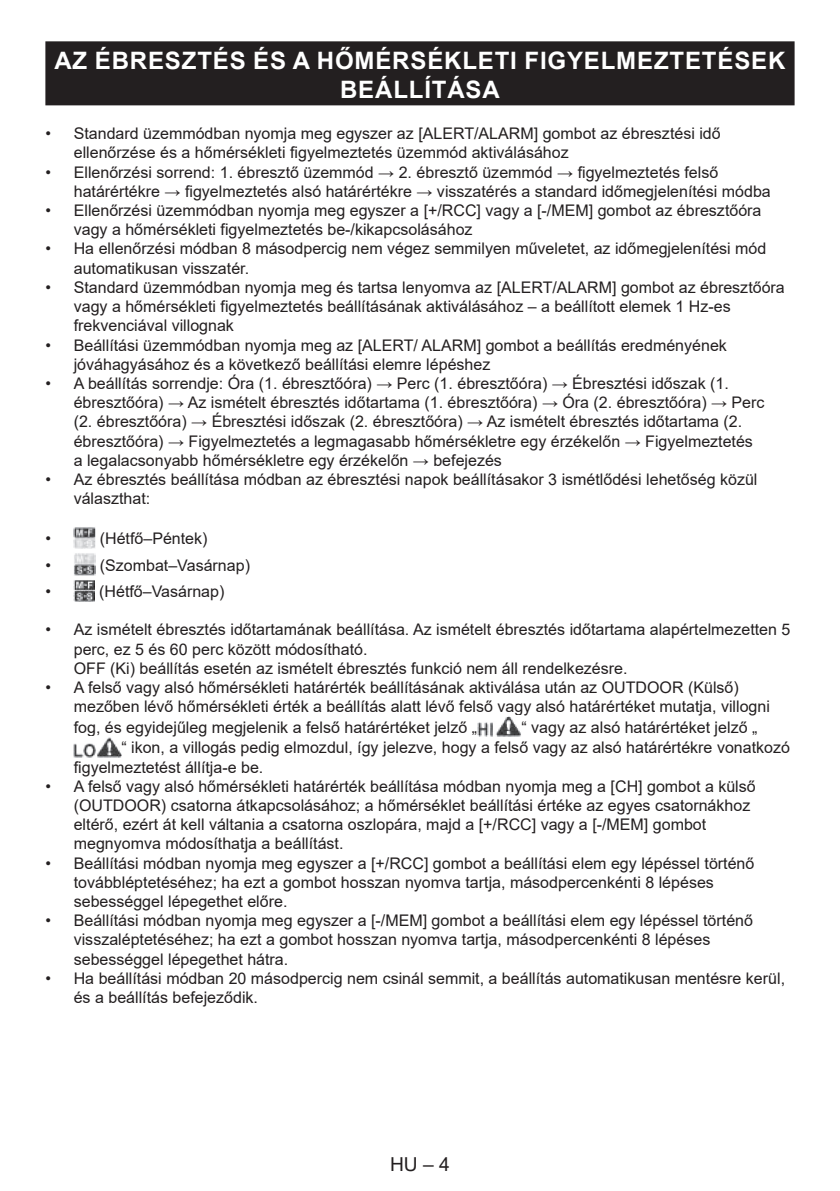
<style>
.page{position:relative;width:840px;height:1191px;background:#fff}
.page>*{position:absolute;margin:0;border:0;box-sizing:border-box;transform-origin:0 0}
.t1{font:700 24px/28.8px "Arial";letter-spacing:.035em;color:#fff;text-align:center}
.t2{font:19.2px "Arial";color:#231f20}
.t3{font:16px/19.2px "Arial";color:#231f20}
</style>
<div class="page">
<div style="left:45px;top:41px;width:749px;height:64px;background:#231f20"></div>
<img style="left:74px;top:527px;width:21px;height:21px">
<img style="left:74px;top:553px;width:21px;height:22px">
<img style="left:74px;top:580px;width:21px;height:21px">
<img style="left:477px;top:716px;width:44px;height:21px">
<img style="left:74px;top:737px;width:47px;height:20px">
<h1 class="t1" style="left:54px;top:46px;width:732px">AZ ÉBRESZTÉS ÉS A HŐMÉRSÉKLETI FIGYELMEZTETÉSEK<br>BEÁLLÍTÁSA</h1>
<p class="t3" style="left:74px;top:124px;width:648px;text-indent:-28px">• Standard üzemmódban nyomja meg egyszer az [ALERT/ALARM] gombot az ébresztési idő ellenőrzése és a hőmérsékleti figyelmeztetés üzemmód aktiválásához</p>
<p class="t3" style="left:74px;top:162px;width:698px;text-indent:-28px">• Ellenőrzési sorrend: 1. ébresztő üzemmód → 2. ébresztő üzemmód → figyelmeztetés felső határértékre → figyelmeztetés alsó határértékre → visszatérés a standard időmegjelenítési módba</p>
<p class="t3" style="left:74px;top:201px;width:688px;text-indent:-28px">• Ellenőrzési üzemmódban nyomja meg egyszer a [+/RCC] vagy a [-/MEM] gombot az ébresztőóra vagy a hőmérsékleti figyelmeztetés be-/kikapcsolásához</p>
<p class="t3" style="left:74px;top:239px;width:693px;text-indent:-28px">• Ha ellenőrzési módban 8 másodpercig nem végez semmilyen műveletet, az időmegjelenítési mód automatikusan visszatér.</p>
<p class="t3" style="left:74px;top:277px;width:712px;text-indent:-28px">• Standard üzemmódban nyomja meg és tartsa lenyomva az [ALERT/ALARM] gombot az ébresztőóra vagy a hőmérsékleti figyelmeztetés beállításának aktiválásához – a beállított elemek 1 Hz-es frekvenciával villognak</p>
<p class="t3" style="left:74px;top:335px;width:654px;text-indent:-28px">• Beállítási üzemmódban nyomja meg az [ALERT/ ALARM] gombot a beállítás eredményének jóváhagyásához és a következő beállítási elemre lépéshez</p>
<p class="t3" style="left:74px;top:373px;width:692px;text-indent:-28px">• A beállítás sorrendje: Óra (1. ébresztőóra) → Perc (1. ébresztőóra) → Ébresztési időszak (1. ébresztőóra) → Az ismételt ébresztés időtartama (1. ébresztőóra) → Óra (2. ébresztőóra) → Perc (2. ébresztőóra) → Ébresztési időszak (2. ébresztőóra) → Az ismételt ébresztés időtartama (2. ébresztőóra) → Figyelmeztetés a legmagasabb hőmérsékletre egy érzékelőn → Figyelmeztetés a legalacsonyabb hőmérsékletre egy érzékelőn → befejezés</p>
<p class="t3" style="left:74px;top:469px;width:685px;text-indent:-28px">• Az ébresztés beállítása módban az ébresztési napok beállításakor 3 ismétlődési lehetőség közül választhat:</p>
<p class="t3" style="left:45px;top:528px;width:7px">•</p>
<p class="t3" style="left:100px;top:528px;width:109px">(Hétfő–Péntek)</p>
<p class="t3" style="left:45px;top:555px;width:7px">•</p>
<p class="t3" style="left:100px;top:555px;width:151px">(Szombat–Vasárnap)</p>
<p class="t3" style="left:45px;top:581px;width:7px">•</p>
<p class="t3" style="left:99px;top:581px;width:127px">(Hétfő–Vasárnap)</p>
<p class="t3" style="left:74px;top:620px;width:717px;text-indent:-28px">• Az ismételt ébresztés időtartamának beállítása. Az ismételt ébresztés időtartama alapértelmezetten 5 perc, ez 5 és 60 perc között módosítható.<br>OFF (Ki) beállítás esetén az ismételt ébresztés funkció nem áll rendelkezésre.</p>
<p class="t3" style="left:74px;top:677px;width:697px;line-height:19.8px;text-indent:-28px">• A felső vagy alsó hőmérsékleti határérték beállításának aktiválása után az OUTDOOR (Külső) mezőben lévő hőmérsékleti érték a beállítás alatt lévő felső vagy alsó határértéket mutatja, villogni fog, és egyidejűleg megjelenik a felső határértéket jelző „</p>
<p class="t3" style="left:521px;top:717px;width:237px">“ vagy az alsó határértéket jelző „</p>
<p class="t3" style="left:121px;top:738px;width:669px">“ ikon, a villogás pedig elmozdul, így jelezve, hogy a felső vagy az alsó határértékre vonatkozó</p>
<p class="t3" style="left:74px;top:757px;width:191px">figyelmeztetést állítja-e be.</p>
<p class="t3" style="left:74px;top:776px;width:683px;text-indent:-28px">• A felső vagy alsó hőmérsékleti határérték beállítása módban nyomja meg a [CH] gombot a külső (OUTDOOR) csatorna átkapcsolásához; a hőmérséklet beállítási értéke az egyes csatornákhoz eltérő, ezért át kell váltania a csatorna oszlopára, majd a [+/RCC] vagy a [-/MEM] gombot megnyomva módosíthatja a beállítást.</p>
<p class="t3" style="left:74px;top:853px;width:681px;text-indent:-28px">• Beállítási módban nyomja meg egyszer a [+/RCC] gombot a beállítási elem egy lépéssel történő továbbléptetéséhez; ha ezt a gombot hosszan nyomva tartja, másodpercenkénti 8 lépéses sebességgel lépegethet előre.</p>
<p class="t3" style="left:74px;top:911px;width:680px;text-indent:-28px">• Beállítási módban nyomja meg egyszer a [-/MEM] gombot a beállítási elem egy lépéssel történő visszaléptetéséhez; ha ezt a gombot hosszan nyomva tartja, másodpercenkénti 8 lépéses sebességgel lépegethet hátra.</p>
<p class="t3" style="left:74px;top:968px;width:712px;text-indent:-28px">• Ha beállítási módban 20 másodpercig nem csinál semmit, a beállítás automatikusan mentésre kerül, és a beállítás befejeződik.</p>
<p class="t2" style="left:390px;top:1151px;width:61px">HU – 4</p>
</div>
